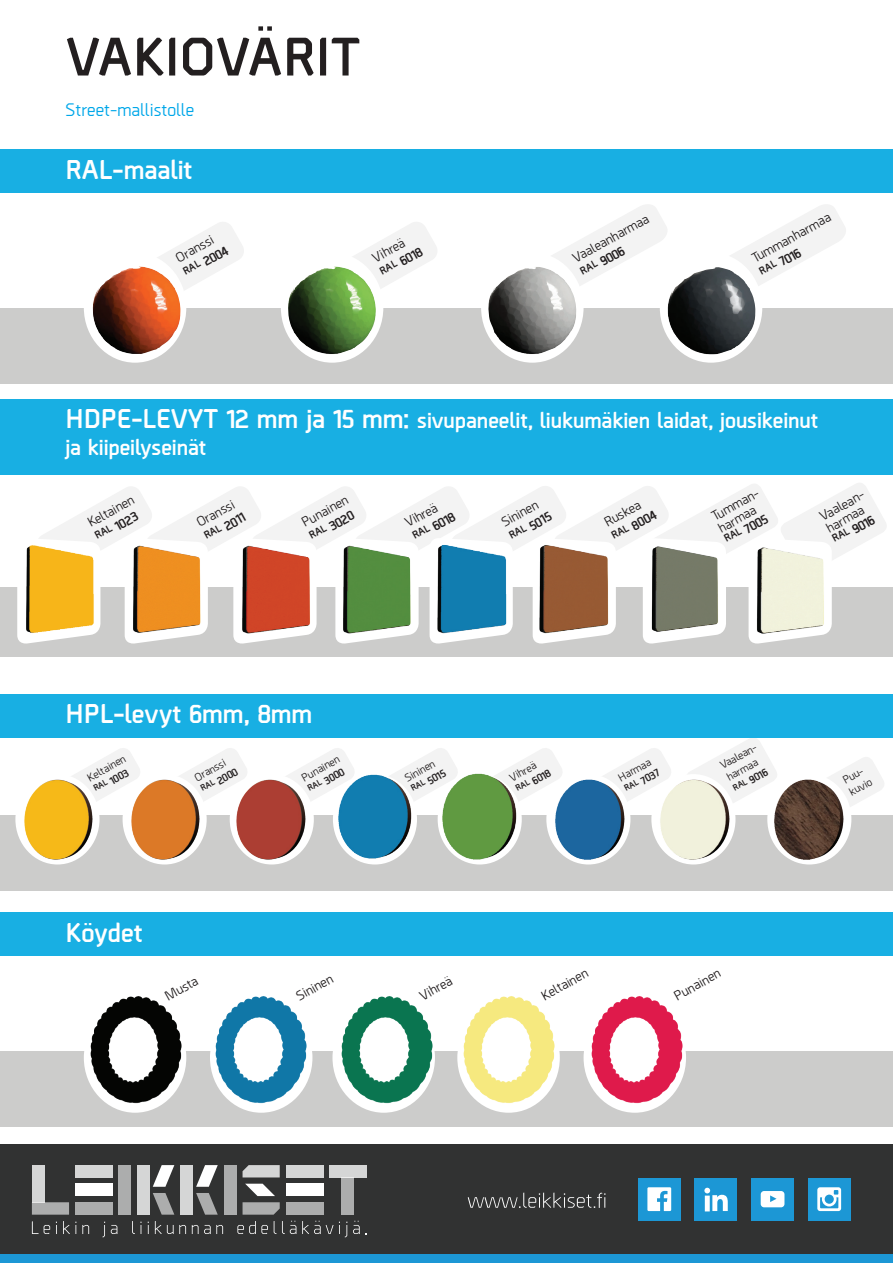
<style>
.page{position:relative;width:893px;height:1263px;background:#fff}
.page>*{position:absolute;margin:0;border:0;box-sizing:border-box;transform-origin:0 0}
.t1{font:700 54px "Borda";letter-spacing:.015em;color:#231f20}
.t2{font:700 27px "Borda";color:#fff}
.t3{font:700 22.5px/27px "Borda";color:#fff}
.t4{font:500 18px "Borda";color:#00a7e9}
.t5{font:500 13.5px/16.5px "Borda";color:#231f20}
.t6{font:500 11.1px/13.5px "Borda";color:#231f20}
.s1{font-weight:700}
.s2{font-size:27px}
</style>
<div class="page">
<div style="left:0;top:1144px;width:893px;height:110px;background:#313232"></div>
<svg style="left:468px;top:1192px;width:137px;height:16px"></svg>
<div style="left:638px;top:1178px;width:42px;height:42px;background:#1c97d5"></div>
<svg style="left:647px;top:1187px;width:24px;height:24px"></svg>
<div style="left:695px;top:1178px;width:42px;height:42px;background:#1c97d5"></div>
<div style="left:751px;top:1178px;width:43px;height:42px;background:#1c97d5"></div>
<svg style="left:761px;top:1191px;width:23px;height:16px"></svg>
<div style="left:808px;top:1178px;width:42px;height:42px;background:#1c97d5"></div>
<svg style="left:817px;top:1187px;width:24px;height:24px"></svg>
<div style="left:0;top:1254px;width:893px;height:9px;background:#1c97d5"></div>
<svg style="left:153px;top:1165px;width:21px;height:22px"></svg>
<svg style="left:196px;top:1165px;width:22px;height:22px"></svg>
<div style="left:75px;top:1184px;width:37px;height:12px;background:#fff"></div>
<div style="left:286px;top:1184px;width:37px;height:12px;background:#fff"></div>
<svg style="left:245px;top:1184px;width:30px;height:12px"></svg>
<svg style="left:243px;top:1165px;width:37px;height:12px"></svg>
<div style="left:32px;top:1165px;width:12px;height:37px;background:#d5d6d6"></div>
<div style="left:137px;top:1165px;width:13px;height:50px;background:#d5d6d6"></div>
<div style="left:181px;top:1165px;width:12px;height:50px;background:#d5d6d6"></div>
<div style="left:75px;top:1165px;width:37px;height:12px;background:#d5d6d6"></div>
<div style="left:329px;top:1165px;width:37px;height:12px;background:#d5d6d6"></div>
<div style="left:286px;top:1165px;width:37px;height:12px;background:#d5d6d6"></div>
<svg style="left:243px;top:1202px;width:37px;height:13px"></svg>
<svg style="left:153px;top:1193px;width:21px;height:22px"></svg>
<div style="left:119px;top:1165px;width:12px;height:50px;background:#acadad"></div>
<svg style="left:196px;top:1193px;width:22px;height:22px"></svg>
<div style="left:75px;top:1202px;width:37px;height:13px;background:#acadad"></div>
<div style="left:286px;top:1202px;width:37px;height:13px;background:#acadad"></div>
<svg style="left:32px;top:1202px;width:37px;height:13px"></svg>
<div style="left:342px;top:1177px;width:12px;height:38px;background:#acadad"></div>
<div style="left:224px;top:1165px;width:12px;height:50px;background:#acadad"></div>
<svg style="left:32px;top:1221px;width:18px;height:13px"></svg>
<svg style="left:63px;top:1221px;width:13px;height:13px"></svg>
<svg style="left:82px;top:1225px;width:7px;height:9px"></svg>
<svg style="left:102px;top:1222px;width:3px;height:15px"></svg>
<svg style="left:111px;top:1225px;width:6px;height:9px"></svg>
<svg style="left:132px;top:1221px;width:10px;height:13px"></svg>
<svg style="left:155px;top:1221px;width:31px;height:13px"></svg>
<svg style="left:192px;top:1225px;width:31px;height:9px"></svg>
<svg style="left:237px;top:1221px;width:31px;height:13px"></svg>
<svg style="left:274px;top:1221px;width:22px;height:13px"></svg>
<svg style="left:302px;top:1221px;width:45px;height:16px"></svg>
<svg style="left:353px;top:1221px;width:13px;height:13px"></svg>
<svg style="left:704px;top:1188px;width:24px;height:23px"></svg>
<svg style="left:683px;top:737px;width:97px;height:66px"></svg>
<svg style="left:829px;top:757px;width:55px;height:50px"></svg>
<div style="left:0;top:587px;width:893px;height:70px;background:#cccccb"></div>
<svg style="left:17px;top:483px;width:869px;height:161px"></svg>
<svg style="left:730px;top:205px;width:116px;height:81px"></svg>
<svg style="left:552px;top:205px;width:115px;height:81px"></svg>
<svg style="left:72px;top:748px;width:68px;height:53px"></svg>
<svg style="left:179px;top:748px;width:68px;height:53px"></svg>
<svg style="left:286px;top:748px;width:68px;height:53px"></svg>
<svg style="left:395px;top:748px;width:62px;height:53px"></svg>
<svg style="left:353px;top:222px;width:84px;height:66px"></svg>
<svg style="left:502px;top:748px;width:60px;height:53px"></svg>
<svg style="left:603px;top:748px;width:68px;height:53px"></svg>
<svg style="left:157px;top:222px;width:87px;height:68px"></svg>
<div style="left:0;top:815px;width:893px;height:76px;background:#cccccb"></div>
<div style="left:0;top:308px;width:893px;height:75px;background:#cccccb"></div>
<div style="left:0;top:1051px;width:893px;height:76px;background:#cccccb"></div>
<div style="left:0;top:694px;width:893px;height:43px;background:#18afe3"></div>
<div style="left:0;top:150px;width:893px;height:43px;background:#18afe3"></div>
<div style="left:0;top:913px;width:893px;height:43px;background:#18afe3"></div>
<div style="left:0;top:399px;width:893px;height:75px;background:#18afe3"></div>
<div style="left:15px;top:774px;width:85px;height:90px;background:#fff;border-radius:50%"></div>
<div style="left:84px;top:253px;width:102px;height:110px;background:#fff;border-radius:50%"></div>
<div style="left:123px;top:774px;width:84px;height:90px;background:#fff;border-radius:50%"></div>
<div style="left:281px;top:253px;width:102px;height:110px;background:#fff;border-radius:50%"></div>
<div style="left:230px;top:774px;width:84px;height:90px;background:#fff;border-radius:50%"></div>
<div style="left:481px;top:253px;width:103px;height:110px;background:#fff;border-radius:50%"></div>
<div style="left:333px;top:774px;width:84px;height:90px;background:#fff;border-radius:50%"></div>
<div style="left:660px;top:253px;width:102px;height:110px;background:#fff;border-radius:50%"></div>
<div style="left:438px;top:774px;width:84px;height:90px;background:#fff;border-radius:50%"></div>
<div style="left:546px;top:774px;width:84px;height:90px;background:#fff;border-radius:50%"></div>
<div style="left:651px;top:774px;width:84px;height:90px;background:#fff;border-radius:50%"></div>
<div style="left:767px;top:774px;width:84px;height:90px;background:#fff;border-radius:50%"></div>
<img style="left:22px;top:778px;width:73px;height:83px">
<img style="left:129px;top:778px;width:73px;height:83px">
<img style="left:235px;top:778px;width:72px;height:83px">
<img style="left:554px;top:778px;width:72px;height:83px">
<img style="left:659px;top:778px;width:72px;height:83px">
<img style="left:667px;top:267px;width:89px;height:88px">
<img style="left:487px;top:267px;width:89px;height:89px">
<img style="left:287px;top:267px;width:89px;height:88px">
<img style="left:91px;top:266px;width:90px;height:89px">
<img style="left:116px;top:529px;width:84px;height:112px">
<img style="left:226px;top:529px;width:87px;height:106px">
<img style="left:326px;top:529px;width:95px;height:106px">
<img style="left:635px;top:530px;width:105px;height:114px">
<img style="left:529px;top:528px;width:102px;height:116px">
<img style="left:741px;top:531px;width:105px;height:113px">
<img style="left:337px;top:773px;width:76px;height:87px">
<img style="left:441px;top:772px;width:77px;height:89px">
<img style="left:17px;top:543px;width:99px;height:94px">
<img style="left:421px;top:528px;width:108px;height:116px">
<img style="left:773px;top:777px;width:73px;height:84px">
<img style="left:332px;top:996px;width:228px;height:116px">
<img style="left:84px;top:996px;width:103px;height:116px">
<img style="left:583px;top:996px;width:103px;height:116px">
<img style="left:210px;top:996px;width:103px;height:116px">
<h1 class="t1" style="left:66px;top:18px;width:296px">VAKIOVÄRIT</h1>
<h3 class="t4" style="left:66px;top:97px;width:130px">Street-mallistolle</h3>
<h2 class="t2" style="left:66px;top:150px;width:129px">RAL-maalit</h2>
<p class="t5" style="left:172px;top:251px;width:51px;rotate:-29deg">Oranssi<br><sup>RAL</sup> <span class="s1">2004</span></p>
<p class="t5" style="left:369px;top:251px;width:48px;rotate:-29deg">Vihreä<br><sup>RAL</sup> <span class="s1">6018</span></p>
<p class="t5" style="left:569px;top:251px;width:86px;rotate:-29deg">Vaaleanharmaa<br><sup>RAL</sup> <span class="s1">9006</span></p>
<p class="t5" style="left:748px;top:251px;width:90px;rotate:-29deg">Tummanharmaa<br><sup>RAL</sup> <span class="s1">7016</span></p>
<h3 class="t3" style="left:66px;top:405px;width:754px"><span class="s2">HDPE-LEVYT 12 mm ja 15 mm:</span> sivupaneelit, liukumäkien laidat, jousikeinut ja kiipeilyseinät</h3>
<p class="t5" style="left:84px;top:515px;width:53px;rotate:-29deg">Keltainen<br><sup>RAL</sup> <span class="s1">1023</span></p>
<p class="t5" style="left:298px;top:515px;width:52px;rotate:-29deg">Punainen<br><sup>RAL</sup> <span class="s1">3020</span></p>
<p class="t5" style="left:709px;top:510px;width:55px;line-height:13.5px;rotate:-29deg">Tumman&shy;harmaa<br><sup>RAL</sup> <span class="s1">7005</span></p>
<p class="t5" style="left:817px;top:510px;width:52px;line-height:13.5px;rotate:-29deg">Vaalean&shy;harmaa<br><sup>RAL</sup> <span class="s1">9016</span></p>
<p class="t5" style="left:193px;top:515px;width:46px;rotate:-29deg">Oranssi<br><sup>RAL</sup> <span class="s1">2011</span></p>
<p class="t5" style="left:601px;top:515px;width:50px;rotate:-29deg">Ruskea<br><sup>RAL</sup> <span class="s1">8004</span></p>
<p class="t5" style="left:498px;top:515px;width:47px;rotate:-29deg">Sininen<br><sup>RAL</sup> <span class="s1">5015</span></p>
<p class="t5" style="left:401px;top:515px;width:48px;rotate:-29deg">Vihreä<br><sup>RAL</sup> <span class="s1">6018</span></p>
<h2 class="t2" style="left:66px;top:694px;width:248px">HPL-levyt 6mm, 8mm</h2>
<p class="t6" style="left:84px;top:772px;width:44px;rotate:-29deg">Keltainen<br><sup>RAL</sup> <span class="s1">1003</span></p>
<p class="t6" style="left:192px;top:772px;width:42px;rotate:-29deg">Oranssi<br><sup>RAL</sup> <span class="s1">2000</span></p>
<p class="t6" style="left:299px;top:772px;width:43px;rotate:-29deg">Punainen<br><sup>RAL</sup> <span class="s1">3000</span></p>
<p class="t6" style="left:402px;top:772px;width:39px;rotate:-29deg">Sininen<br><sup>RAL</sup> <span class="s1">5015</span></p>
<h2 class="t2" style="left:66px;top:913px;width:79px">Köydet</h2>
<p class="t6" style="left:507px;top:772px;width:39px;rotate:-29deg">Vihreä<br><sup>RAL</sup> <span class="s1">6018</span></p>
<p class="t6" style="left:615px;top:772px;width:40px;rotate:-29deg">Harmaa<br><sup>RAL</sup> <span class="s1">7037</span></p>
<p class="t6" style="left:717px;top:759px;width:43px;rotate:-29deg">Vaalean&shy;harmaa<br><sup>RAL</sup> <span class="s1">9016</span></p>
<p class="t5" style="left:162px;top:989px;width:37px;rotate:-29deg">Musta</p>
<p class="t5" style="left:293px;top:989px;width:42px;rotate:-29deg">Sininen</p>
<p class="t5" style="left:416px;top:989px;width:37px;rotate:-29deg">Vihreä</p>
<p class="t5" style="left:538px;top:989px;width:53px;rotate:-29deg">Keltainen</p>
<p class="t5" style="left:671px;top:989px;width:52px;rotate:-29deg">Punainen</p>
<p class="t6" style="left:840px;top:774px;width:26px;rotate:-29deg">Puu&shy;kuvio</p>
</div>
